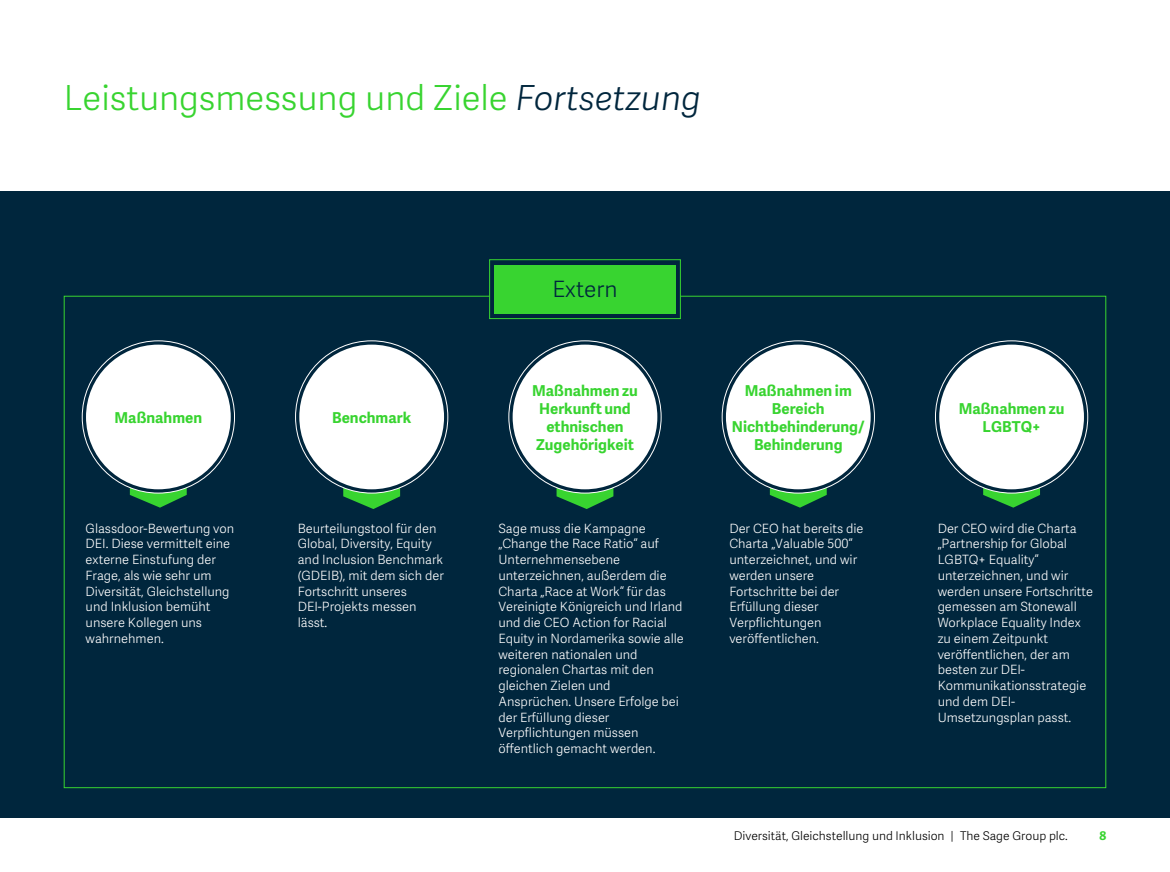
<style>
.page{position:relative;width:1170px;height:872px;background:#fff}
.page>*{position:absolute;margin:0;border:0;box-sizing:border-box;transform-origin:0 0}
.t1{font:34.5px "Adelle Sans SAGE Lt";color:#38d430}
.t2{font:22.5px "Adelle Sans SAGE Lt";color:#00263d}
.t3{font:700 15px/18px "Adelle Sans SAGE";color:#38d430;text-align:center}
.t4{font:12.75px/15.8px "Adelle Sans SAGE Lt";color:#fff}
.t5{font:12px "Adelle Sans SAGE Lt";color:#000}
.t6{font:700 12px "Adelle Sans SAGE";color:#38d430}
.s1{font-style:italic;color:#00263d}
</style>
<div class="page">
<div style="left:0;top:191px;width:1169px;height:627px;background:#00263d"></div>
<div style="left:64px;top:296px;width:1042px;height:492px;background:#00263d;border:1px solid #38d430"></div>
<svg style="left:130px;top:487px;width:57px;height:20px"></svg>
<svg style="left:82px;top:341px;width:152px;height:152px"></svg>
<div style="left:86px;top:344px;width:145px;height:145px;background:#fff;border-radius:50%"></div>
<svg style="left:343px;top:488px;width:57px;height:21px"></svg>
<svg style="left:295px;top:341px;width:153px;height:152px"></svg>
<div style="left:299px;top:344px;width:145px;height:145px;background:#fff;border-radius:50%"></div>
<svg style="left:556px;top:487px;width:57px;height:22px"></svg>
<svg style="left:509px;top:341px;width:152px;height:152px"></svg>
<div style="left:512px;top:344px;width:145px;height:145px;background:#fff;border-radius:50%"></div>
<svg style="left:769px;top:487px;width:57px;height:20px"></svg>
<svg style="left:722px;top:341px;width:152px;height:152px"></svg>
<div style="left:726px;top:344px;width:144px;height:145px;background:#fff;border-radius:50%"></div>
<svg style="left:983px;top:488px;width:56px;height:19px"></svg>
<svg style="left:935px;top:341px;width:152px;height:152px"></svg>
<div style="left:939px;top:344px;width:144px;height:145px;background:#fff;border-radius:50%"></div>
<div style="left:489px;top:259px;width:191px;height:60px;background:#00263d;border:1px solid #38d430"></div>
<div style="left:494px;top:265px;width:181px;height:48px;background:#38d430"></div>
<h1 class="t1" style="left:64px;top:73px;width:638px">Leistungsmessung und Ziele <span class="s1">Fortsetzung</span></h1>
<p class="t3" style="left:115px;top:407px;width:89px">Maßnahmen</p>
<p class="t3" style="left:332px;top:407px;width:80px">Benchmark</p>
<h2 class="t2" style="left:552px;top:273px;width:67px">Extern</h2>
<p class="t3" style="left:532px;top:380px;width:107px">Maßnahmen zu<br>Herkunft und ethnischen<br>Zugehörigkeit</p>
<p class="t3" style="left:731px;top:380px;width:134px">Maßnahmen im<br>Bereich<br>Nichtbehinderung/<br>Behinderung</p>
<p class="t3" style="left:958px;top:398px;width:107px">Maßnahmen zu<br>LGBTQ+</p>
<p class="t4" style="left:86px;top:520px;width:150px">Glassdoor-Bewertung von<br>DEI. Diese vermittelt eine externe Einstufung der<br>Frage, als wie sehr um<br>Diversität, Gleichstellung und Inklusion bemüht unsere Kollegen uns wahrnehmen.</p>
<p class="t4" style="left:298px;top:520px;width:148px">Beurteilungstool für den<br>Global, Diversity, Equity and Inclusion Benchmark (GDEIB), mit dem sich der<br>Fortschritt unseres<br>DEI-Projekts messen lässt.</p>
<p class="t4" style="left:498px;top:520px;width:187px">Sage muss die Kampagne „Change the Race Ratio“ auf<br>Unternehmensebene unterzeichnen, außerdem die<br>Charta „Race at Work“ für das<br>Vereinigte Königreich und Irland und die CEO Action for Racial<br>Equity in Nordamerika sowie alle weiteren nationalen und regionalen Chartas mit den gleichen Zielen und<br>Ansprüchen. Unsere Erfolge bei der Erfüllung dieser<br>Verpflichtungen müssen öffentlich gemacht werden.</p>
<p class="t4" style="left:729px;top:520px;width:136px">Der CEO hat bereits die<br>Charta „Valuable 500“ unterzeichnet, und wir werden unsere<br>Fortschritte bei der<br>Erfüllung dieser<br>Verpflichtungen veröffentlichen.</p>
<p class="t4" style="left:937px;top:519px;width:157px">Der CEO wird die Charta „Partnership for Global<br>LGBTQ+ Equality“ unterzeichnen, und wir werden unsere Fortschritte gemessen am Stonewall<br>Workplace Equality Index zu einem Zeitpunkt veröffentlichen, der am besten zur DEI-<br>Kommunikationsstrategie und dem DEI-<br>Umsetzungsplan passt.</p>
<p class="t5" style="left:733px;top:827px;width:335px">Diversität, Gleichstellung und Inklusion | The Sage Group plc.</p>
<p class="t6" style="left:1099px;top:827px;width:8px">8</p>
</div>
